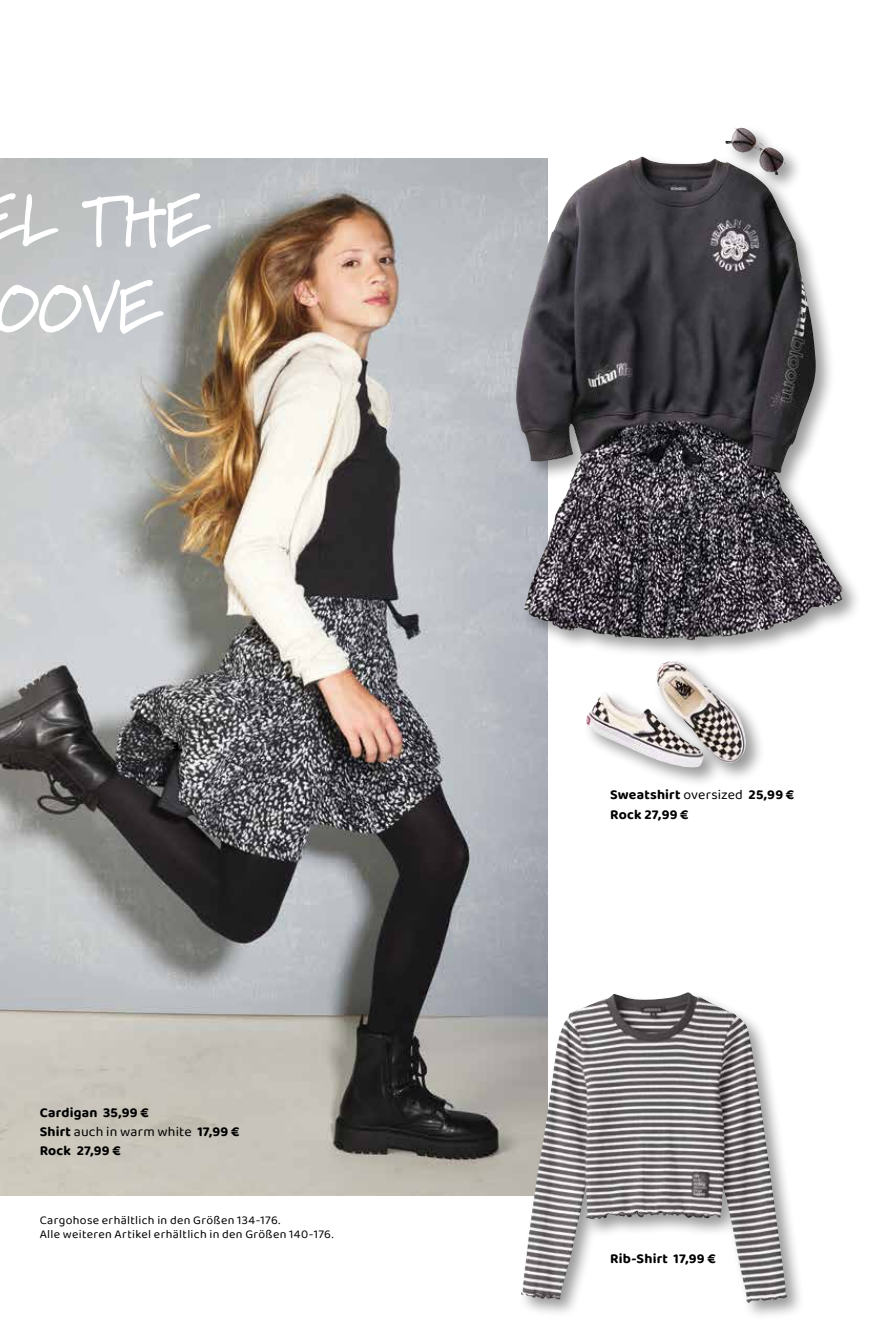
<style>
.page{position:relative;width:893px;height:1340px;background:#fff}
.page>*{position:absolute;margin:0;border:0;box-sizing:border-box;transform-origin:0 0}
.t1{font:700 72.1px/86.6px "Marydale";color:#fff;scale:.85 1}
.t2{font:700 14px/19.2px "Baloo 2";letter-spacing:.015em;color:#000}
.t3{font:12.25px/14px "Baloo 2";letter-spacing:.025em;color:#000}
.s1{font-weight:400}
</style>
<div class="page">
<img style="left:0;top:159px;width:548px;height:1036px">
<div style="left:518px;top:989px;width:287px;height:331px;background:#000;opacity:.4"></div>
<img style="left:552px;top:992px;width:136px;height:88px">
<div style="left:512px;top:124px;width:350px;height:663px;background:#000;opacity:.4"></div>
<img style="left:516px;top:127px;width:270px;height:335px">
<h1 class="t1" style="left:-20px;top:177px;width:266px">EL THE<br>OOVE</h1>
<p class="t2" style="left:172px;top:737px;width:12px">3.</p>
<p class="t2" style="left:40px;top:1103px;width:201px">Cardigan 35,99 €<br>Shirt <span class="s1">auch in warm white</span> 17,99 €<br>Rock 27,99 €</p>
<p class="t3" style="left:40px;top:1213px;width:295px">Cargohose erhältlich in den Größen 134-176.<br>Alle weiteren Artikel erhältlich in den Größen 140-176.</p>
<p class="t2" style="left:610px;top:785px;width:186px">Sweatshirt <span class="s1">oversized</span> 25,99 €<br>Rock 27,99 €</p>
<p class="t2" style="left:610px;top:1249px;width:107px">Rib-Shirt 17,99 €</p>
</div>
